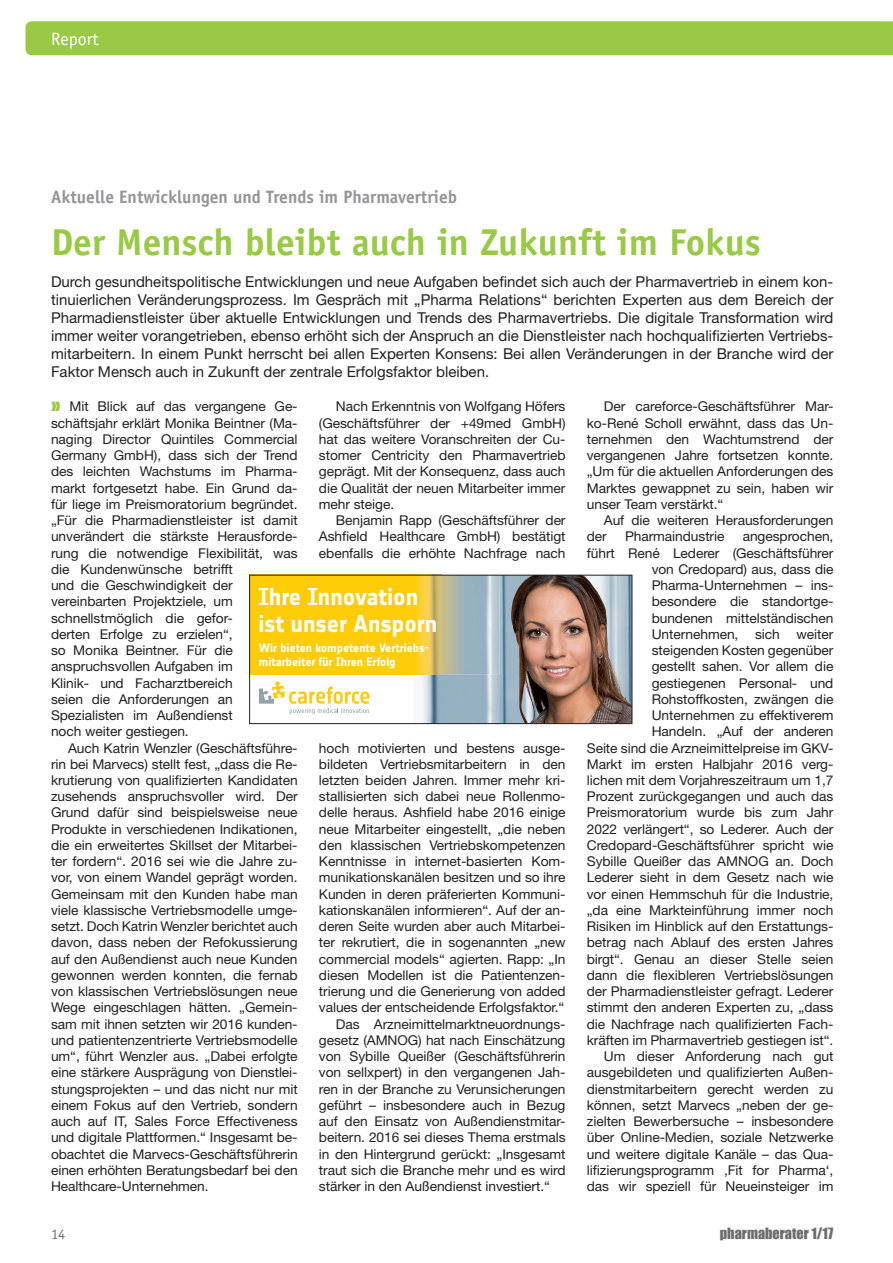
<style>
.page{position:relative;width:893px;height:1263px;background:#fff}
.page>*{position:absolute;margin:0;border:0;box-sizing:border-box;transform-origin:0 0}
._05_Headlines{font:700 37.5px "Officina Sans";color:#98ca45}
.t1{font:24px/27px "Notes Bold Tf";letter-spacing:-.01em;color:#fff}
.pb_Vorspann{font:700 18px "Officina Sans";color:#939598}
.t2{font:18px "Officina Sans";color:#fff}
._07_Vorspann{font:15px/18px "Helvetica Neue LT Std";color:#231f20;text-align:justify}
.t3{font:14.25px "Impact";color:#6c6d70}
.t4{font:14.25px "Officina Sans";color:#6c6d70}
._01_Fließtext{font:13.5px/16.2px "Helvetica Neue LT Std";letter-spacing:-.005em;color:#231f20;text-align:justify}
.t5{font:12px/14.4px "Notes Bold Tf";letter-spacing:-.005em;color:#fff}
.t6{font:9px "Helvetica";color:#000}
</style>
<div class="page">
<div style="left:26px;top:21px;width:867px;height:34px;background:#98ca45"></div>
<img style="left:413px;top:577px;width:217px;height:145px">
<svg style="left:259px;top:681px;width:110px;height:33px"></svg>
<img style="left:441px;top:577px;width:58px;height:97px">
<div style="left:249px;top:575px;width:69px;height:99px;background:#fecd08"></div>
<img style="left:318px;top:577px;width:123px;height:97px">
<div style="left:249px;top:575px;width:383px;height:149px;border:1px solid #231f20"></div>
<p class="t2" style="left:51px;top:28px;width:49px">Report</p>
<p class="pb_Vorspann" style="left:51px;top:186px;width:408px">Aktuelle Entwicklungen und Trends im Pharmavertrieb</p>
<p class="_05_Headlines" style="left:51px;top:219px;width:711px">Der Mensch bleibt auch in Zukunft im Fokus</p>
<p class="_07_Vorspann" style="left:51px;top:273px;width:784px">Durch gesundheitspolitische Entwicklungen und neue Aufgaben befindet sich auch der Pharmavertrieb in einem kon&shy;tinuierlichen Veränderungsprozess. Im Gespräch mit „Pharma Relations“ berichten Experten aus dem Bereich der Pharmadienstleister über aktuelle Entwicklungen und Trends des Pharmavertriebs. Die digitale Transformation wird immer weiter vorangetrieben, ebenso erhöht sich der Anspruch an die Dienstleister nach hochqualifizierten Vertriebs&shy;mitarbeitern. In einem Punkt herrscht bei allen Experten Konsens: Bei allen Veränderungen in der Branche wird der Faktor Mensch auch in Zukunft der zentrale Erfolgsfaktor bleiben.</p>
<p class="_01_Fließtext" style="left:51px;top:398px;width:248px;text-align:left;text-indent:19px">Mit Blick auf das vergangene Ge&shy;schäftsjahr erklärt Monika Beintner (Ma&shy;naging Director Quintiles Commercial Germany GmbH), dass sich der Trend des leichten Wachstums im Pharma&shy;markt fortgesetzt habe. Ein Grund da&shy;für liege im Preismoratorium begründet. „Für die Pharmadienstleister ist damit unverändert die stärkste Herausforde&shy;rung die notwendige Flexibilität, was die Kundenwünsche betrifft<br>und die Geschwindigkeit der vereinbarten Projektziele, um schnellstmöglich die gefor-<br>derten Erfolge zu erzielen“,<br>so Monika Beintner. Für die anspruchsvollen Aufgaben im<br>Klinik- und Facharztbereich<br>seien die Anforderungen an Spezialisten im Außendienst<br>noch weiter gestiegen.</p>
<p class="_01_Fließtext" style="left:51px;top:739px;width:248px;text-indent:17px">Auch Katrin Wenzler (Geschäftsführe&shy;rin bei Marvecs) stellt fest, „dass die Re&shy;krutierung von qualifizierten Kandidaten zusehends anspruchsvoller wird. Der Grund dafür sind beispielsweise neue Produkte in verschiedenen Indikationen, die ein erweitertes Skillset der Mitarbei&shy;ter fordern“. 2016 sei wie die Jahre zu&shy;vor, von einem Wandel geprägt worden.<br>Gemeinsam mit den Kunden habe man viele klassische Vertriebsmodelle umge&shy;setzt. Doch Katrin Wenzler berichtet auch davon, dass neben der Refokussierung auf den Außendienst auch neue Kunden gewonnen werden konnten, die fernab von klassischen Vertriebslösungen neue Wege eingeschlagen hätten. „Gemein&shy;sam mit ihnen setzten wir 2016 kunden&shy;und patientenzentrierte Vertriebsmodelle um“, führt Wenzler aus. „Dabei erfolgte eine stärkere Ausprägung von Dienstlei&shy;stungsprojekten – und das nicht nur mit einem Fokus auf den Vertrieb, sondern auch auf IT, Sales Force Effectiveness und digitale Plattformen.“ Insgesamt be&shy;obachtet die Marvecs-Geschäftsführerin einen erhöhten Beratungsbedarf bei den Healthcare-Unternehmen.</p>
<p class="_01_Fließtext" style="left:587px;top:398px;width:248px;text-indent:17px">Der careforce-Geschäftsführer Mar&shy;ko-René Scholl erwähnt, dass das Un&shy;ternehmen den Wachtumstrend der vergangenen Jahre fortsetzen konnte. „Um für die aktuellen Anforderungen des Marktes gewappnet zu sein, haben wir unser Team verstärkt.“</p>
<p class="_01_Fließtext" style="left:587px;top:512px;width:248px;text-indent:17px">Auf die weiteren Herausforderungen der</p>
<p class="_01_Fließtext" style="left:319px;top:398px;width:248px;text-indent:17px">Nach Erkenntnis von Wolfgang Höfers (Geschäftsführer der +49med GmbH) hat das weitere Voranschreiten der Cu&shy;stomer Centricity den Pharmavertrieb geprägt. Mit der Konsequenz, dass auch die Qualität der neuen Mitarbeiter immer mehr steige.</p>
<p class="_01_Fließtext" style="left:319px;top:512px;width:248px;text-indent:17px">Benjamin Rapp (Geschäftsführer der Ashfield Healthcare GmbH) bestätigt ebenfalls die erhöhte Nachfrage nach</p>
<p class="_01_Fließtext" style="left:587px;top:528px;width:248px;text-align:right">angesprochen,<br>führt René Lederer (Geschäftsführer von Credopard) aus, dass die Pharma-Unternehmen – ins&shy;besondere die standortge-<br>bundenen mittelständischen Unternehmen, sich weiter steigenden Kosten gegenüber<br>gestellt sahen. Vor allem die gestiegenen Personal- und Rohstoffkosten, zwängen die Unternehmen zu effektiverem<br>Handeln. „Auf der anderen<br>Seite sind die Arzneimittelpreise im GKV-Markt im ersten Halbjahr 2016 verg&shy;lichen mit dem Vorjahreszeitraum um 1,7<br>Prozent zurückgegangen und auch das Preismoratorium wurde bis zum Jahr 2022 verlängert“, so Lederer. Auch der Credopard-Geschäftsführer spricht wie Sybille Queißer das AMNOG an. Doch Lederer sieht in dem Gesetz nach wie vor einen Hemmschuh für die Industrie, „da eine Markteinführung immer noch Risiken im Hinblick auf den Erstattungs&shy;betrag nach Ablauf des ersten Jahres birgt“. Genau an dieser Stelle seien dann die flexibleren Vertriebslösungen der Pharmadienstleister gefragt. Lederer stimmt den anderen Experten zu, „dass die Nachfrage nach qualifizierten Fach&shy;kräften im Pharmavertrieb gestiegen ist“.</p>
<p class="_01_Fließtext" style="left:587px;top:1048px;width:248px;text-indent:17px">Um dieser Anforderung nach gut ausgebildeten und qualifizierten Außen&shy;dienstmitarbeitern gerecht werden zu können, setzt Marvecs „neben der ge&shy;zielten Bewerbersuche – insbesondere über Online-Medien, soziale Netzwerke und weitere digitale Kanäle – das Qua&shy;lifizierungsprogramm ‚Fit for Pharma‘, das wir speziell für Neueinsteiger im</p>
<p class="_01_Fließtext" style="left:625px;top:528px;width:101px">Pharmaindustrie</p>
<p class="t1" style="left:258px;top:583px;width:181px">Ihre Innovation ist unser Ansporn</p>
<p class="t5" style="left:259px;top:640px;width:172px">Wir bieten kompetente Vertriebs&shy;mitarbeiter für Ihren Erfolg</p>
<p class="_01_Fließtext" style="left:319px;top:739px;width:248px">hoch motivierten und bestens ausge&shy;bildeten Vertriebsmitarbeitern in den letzten beiden Jahren. Immer mehr kri&shy;stallisierten sich dabei neue Rollenmo&shy;delle heraus. Ashfield habe 2016 einige neue Mitarbeiter eingestellt, „die neben den klassischen Vertriebskompetenzen Kenntnisse in internet-basierten Kom&shy;munikationskanälen besitzen und so ihre Kunden in deren präferierten Kommuni&shy;kationskanälen informieren“. Auf der an&shy;deren Seite wurden aber auch Mitarbei&shy;ter rekrutiert, die in sogenannten „new commercial models“ agierten. Rapp: „In diesen Modellen ist die Patientenzen&shy;trierung und die Generierung von added values der entscheidende Erfolgsfaktor.“</p>
<p class="_01_Fließtext" style="left:319px;top:1015px;width:248px;text-indent:17px">Das Arzneimittelmarktneuordnungs&shy;gesetz (AMNOG) hat nach Einschätzung von Sybille Queißer (Geschäftsführerin von sellxpert) in den vergangenen Jah&shy;ren in der Branche zu Verunsicherungen geführt – insbesondere auch in Bezug auf den Einsatz von Außendienstmitar&shy;beitern. 2016 sei dieses Thema erstmals in den Hintergrund gerückt: „Insgesamt traut sich die Branche mehr und es wird stärker in den Außendienst investiert.“</p>
<p class="t6" style="left:218px;top:754px;width:153px">careforce_16_01_20_anz_RZ.indd 1</p>
<p class="t6" style="left:592px;top:754px;width:67px">21.01.16 12:36</p>
<p class="t4" style="left:51px;top:1226px;width:16px">14</p>
<p class="t3" style="left:720px;top:1223px;width:115px">pharmaberater 1/17</p>
</div>
